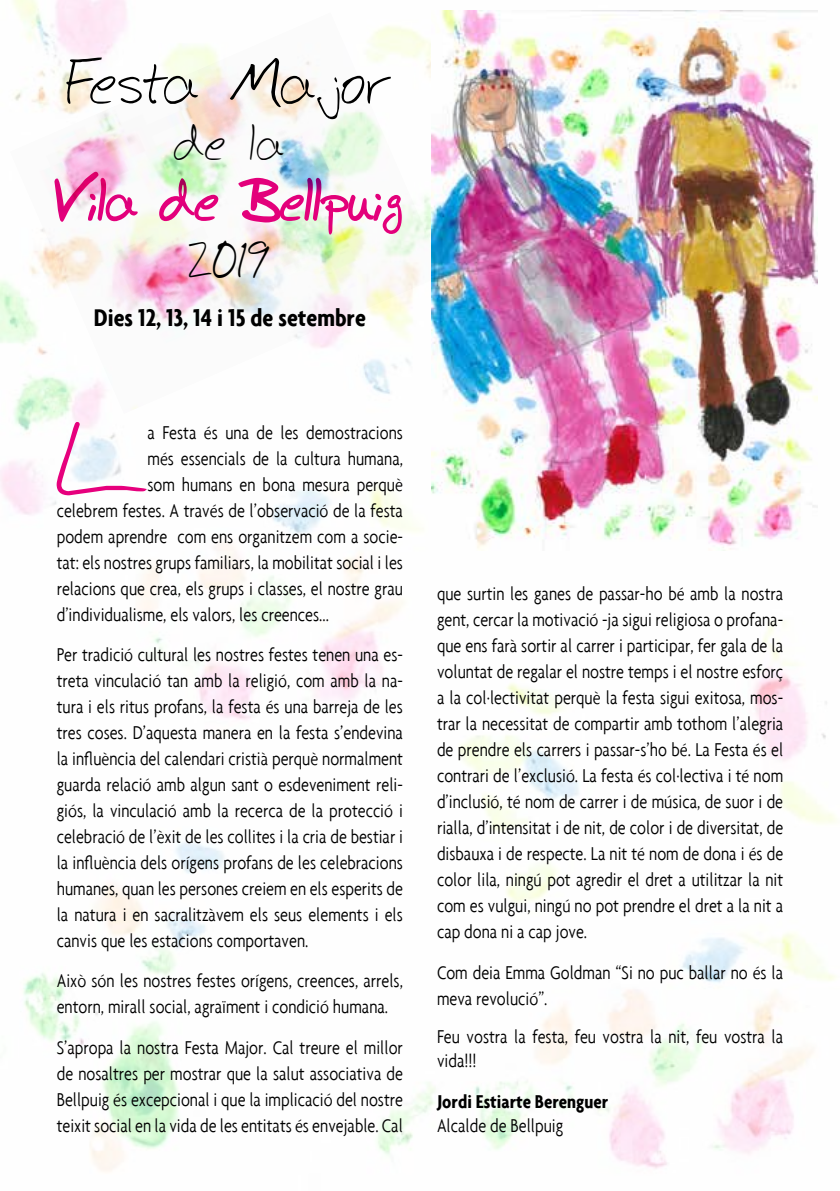
<style>
.page{position:relative;width:840px;height:1191px;background:#fff}
.page>*{position:absolute;margin:0;border:0;box-sizing:border-box;transform-origin:0 0}
.t1{font:89px "Bud Hand";color:#e6007d}
.t2{font:62px "Bud Hand";color:#000}
.t3{font:700 54px "Bud Hand";color:#e6007d}
.t4{font:48px "Bud Hand";color:#000}
.t5{font:700 condensed 26px "Agenda";color:#000}
.t6{font:300 condensed 20px/26px "Agenda";color:#000;text-align:justify}
.t7{font:700 condensed 20px "Agenda";color:#000}
</style>
<div class="page">
<img style="left:0;top:0;width:837px;height:1172px">
<img style="left:431px;top:10px;width:385px;height:541px">
<img style="left:10px;top:12px;width:434px;height:402px">
<h2 class="t2" style="left:67px;top:51px;width:327px">Festa Major</h2>
<h3 class="t4" style="left:174px;top:119px;width:112px">de la</h3>
<h3 class="t3" style="left:57px;top:169px;width:347px">Vila de Bellpuig</h3>
<h3 class="t4" style="left:189px;top:237px;width:83px">2019</h3>
<h3 class="t5" style="left:94px;top:302px;width:273px">Dies 12, 13, 14 i 15 de setembre</h3>
<h1 class="t1" style="left:59px;top:415px;width:90px">L</h1>
<p class="t6" style="left:147px;top:419px;width:257px">a Festa és una de les demostracions</p>
<p class="t6" style="left:147px;top:445px;width:257px">més essencials de la cultura humana,</p>
<p class="t6" style="left:147px;top:471px;width:257px">som humans en bona mesura perquè</p>
<p class="t6" style="left:57px;top:497px;width:347px">celebrem festes. A través de l’observació de la festa</p>
<p class="t6" style="left:57px;top:523px;width:347px">podem aprendre com ens organitzem com a socie-</p>
<p class="t6" style="left:57px;top:549px;width:347px">tat: els nostres grups familiars, la mobilitat social i les</p>
<p class="t6" style="left:57px;top:575px;width:347px">relacions que crea, els grups i classes, el nostre grau</p>
<p class="t6" style="left:57px;top:601px;width:273px">d’individualisme, els valors, les creences...</p>
<p class="t6" style="left:57px;top:641px;width:347px">Per tradició cultural les nostres festes tenen una es&shy;treta vinculació tan amb la religió, com amb la na&shy;tura i els ritus profans, la festa és una barreja de les tres coses. D’aquesta manera en la festa s’endevina la influència del calendari cristià perquè normalment guarda relació amb algun sant o esdeveniment reli&shy;giós, la vinculació amb la recerca de la protecció i celebració de l’èxit de les collites i la cria de bestiar i la influència dels orígens profans de les celebracions humanes, quan les persones creiem en els esperits de la natura i en sacralitzàvem els seus elements i els canvis que les estacions comportaven.</p>
<p class="t6" style="left:57px;top:967px;width:347px">Això són les nostres festes orígens, creences, arrels, entorn, mirall social, agraïment i condició humana.</p>
<p class="t6" style="left:57px;top:1033px;width:347px">S’apropa la nostra Festa Major. Cal treure el millor de nosaltres per mostrar que la salut associativa de Bellpuig és excepcional i que la implicació del nostre teixit social en la vida de les entitats és envejable. Cal</p>
<p class="t6" style="left:437px;top:580px;width:347px">que surtin les ganes de passar-ho bé amb la nostra gent, cercar la motivació -ja sigui religiosa o profana&shy;que ens farà sortir al carrer i participar, fer gala de la voluntat de regalar el nostre temps i el nostre esforç a la col·lectivitat perquè la festa sigui exitosa, mos&shy;trar la necessitat de compartir amb tothom l’alegria de prendre els carrers i passar-s’ho bé. La Festa és el contrari de l’exclusió. La festa és col·lectiva i té nom d’inclusió, té nom de carrer i de música, de suor i de rialla, d’intensitat i de nit, de color i de diversitat, de disbauxa i de respecte. La nit té nom de dona i és de color lila, ningú pot agredir el dret a utilitzar la nit com es vulgui, ningú no pot prendre el dret a la nit a cap dona ni a cap jove.</p>
<p class="t6" style="left:437px;top:959px;width:347px">Com deia Emma Goldman “Si no puc ballar no és la meva revolució”.</p>
<p class="t6" style="left:437px;top:1024px;width:347px;line-height:24px">Feu vostra la festa, feu vostra la nit, feu vostra la vida!!!</p>
<p class="t7" style="left:437px;top:1089px;width:173px">Jordi Estiarte Berenguer</p>
<p class="t6" style="left:437px;top:1112px;width:128px">Alcalde de Bellpuig</p>
</div>
